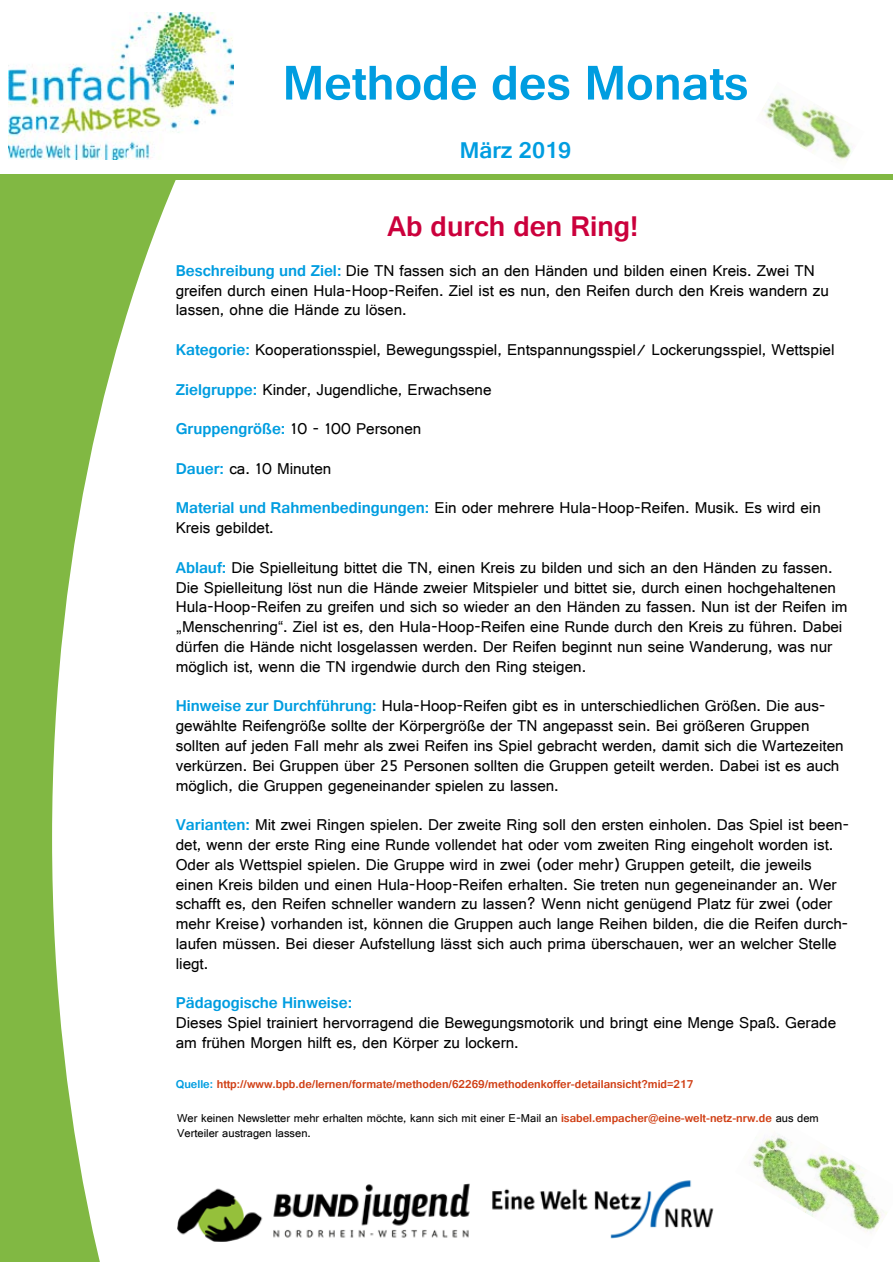
<style>
.page{position:relative;width:893px;height:1263px;background:#fff}
.page>*{position:absolute;margin:0;border:0;box-sizing:border-box;transform-origin:0 0}
.t1{font:700 51px "Gautami";color:#009de0}
.t2{font:700 30px "Gautami";color:#cb003c}
.t3{font:700 24px "Gautami";color:#009de0}
.t4{font:16.5px/19.8px "Gautami";color:#000}
.t5{font:700 16.5px "Gautami";color:#009de0}
.t6{font:12px/14.4px "Gautami";color:#000}
.t7{font:700 12px "Gautami";color:#d03f15}
.s1{font-weight:700;color:#009de0}
.s2{color:#009de0}
.s3{font-weight:700;color:#d03f15}
</style>
<div class="page">
<div style="left:0;top:174px;width:195px;height:1088px;background:#81b843"></div>
<svg style="left:52px;top:12px;width:178px;height:1250px;fill:#fff"></svg>
<img style="left:751px;top:1135px;width:136px;height:97px">
<img style="left:9px;top:13px;width:224px;height:147px">
<img style="left:492px;top:1180px;width:222px;height:59px">
<img style="left:177px;top:1183px;width:293px;height:58px">
<div style="left:175px;top:174px;width:718px;height:6px;background:#81b843"></div>
<img style="left:762px;top:94px;width:91px;height:67px">
<h1 class="t1" style="left:283px;top:52px;width:467px">Methode des Monats</h1>
<h3 class="t3" style="left:460px;top:136px;width:113px">März 2019</h3>
<h2 class="t2" style="left:388px;top:208px;width:252px">Ab durch den Ring!</h2>
<p class="t4" style="left:176px;top:260px;width:655px"><span class="s1">Beschreibung und Ziel:</span> Die TN fassen sich an den Händen und bilden einen Kreis. Zwei TN greifen durch einen Hula-Hoop-Reifen. Ziel ist es nun, den Reifen durch den Kreis wandern zu lassen, ohne die Hände zu lösen.</p>
<p class="t4" style="left:176px;top:339px;width:660px"><span class="s1">Kategorie:</span> Kooperationsspiel, Bewegungsspiel, Entspannungsspiel/ Lockerungsspiel, Wettspiel</p>
<p class="t4" style="left:176px;top:379px;width:317px"><span class="s1">Zielgruppe:</span> Kinder, Jugendliche, Erwachsene</p>
<p class="t4" style="left:176px;top:418px;width:247px"><span class="s1">Gruppengröße:</span> 10 - 100 Personen</p>
<p class="t4" style="left:176px;top:458px;width:157px"><span class="s1">Dauer:</span> ca. 10 Minuten</p>
<p class="t4" style="left:176px;top:498px;width:647px"><span class="s1">Material und Rahmenbedingungen:</span> Ein oder mehrere Hula-Hoop-Reifen. Musik. Es wird ein<br>Kreis gebildet.</p>
<p class="t4" style="left:176px;top:557px;width:673px"><span class="s1">Ablauf:</span> Die Spielleitung bittet die TN, einen Kreis zu bilden und sich an den Händen zu fassen.<br>Die Spielleitung löst nun die Hände zweier Mitspieler und bittet sie, durch einen hochgehaltenen Hula-Hoop-Reifen zu greifen und sich so wieder an den Händen zu fassen. Nun ist der Reifen im „Menschenring“. Ziel ist es, den Hula-Hoop-Reifen eine Runde durch den Kreis zu führen. Dabei dürfen die Hände nicht losgelassen werden. Der Reifen beginnt nun seine Wanderung, was nur möglich ist, wenn die TN irgendwie durch den Ring steigen.</p>
<p class="t4" style="left:176px;top:696px;width:669px"><span class="s1">Hinweise zur Durchführung:</span> Hula-Hoop-Reifen gibt es in unterschiedlichen Größen. Die aus&shy;gewählte Reifengröße sollte der Körpergröße der TN angepasst sein. Bei größeren Gruppen sollten auf jeden Fall mehr als zwei Reifen ins Spiel gebracht werden, damit sich die Wartezeiten verkürzen. Bei Gruppen über 25 Personen sollten die Gruppen geteilt werden. Dabei ist es auch möglich, die Gruppen gegeneinander spielen zu lassen.</p>
<p class="t4" style="left:176px;top:814px;width:675px"><span class="s1">Varianten:</span> Mit zwei Ringen spielen. Der zweite Ring soll den ersten einholen. Das Spiel ist been&shy;det, wenn der erste Ring eine Runde vollendet hat oder vom zweiten Ring eingeholt worden ist.<br>Oder als Wettspiel spielen. Die Gruppe wird in zwei (oder mehr) Gruppen geteilt, die jeweils einen Kreis bilden und einen Hula-Hoop-Reifen erhalten. Sie treten nun gegeneinander an. Wer schafft es, den Reifen schneller wandern zu lassen? Wenn nicht genügend Platz für zwei (oder mehr Kreise) vorhanden ist, können die Gruppen auch lange Reihen bilden, die die Reifen durch&shy;laufen müssen. Bei dieser Aufstellung lässt sich auch prima überschauen, wer an welcher Stelle liegt.</p>
<p class="t5" style="left:176px;top:993px;width:178px">Pädagogische Hinweise:</p>
<p class="t4" style="left:176px;top:1012px;width:662px">Dieses Spiel trainiert hervorragend die Bewegungsmotorik und bringt eine Menge Spaß. Gerade am frühen Morgen hilft es, den Körper zu lockern.</p>
<p class="t7" style="left:176px;top:1076px;width:519px"><span class="s2">Quelle:</span> http://www.bpb.de/lernen/formate/methoden/62269/methodenkoffer-detailansicht?mid=217</p>
<p class="t6" style="left:177px;top:1111px;width:643px">Wer keinen Newsletter mehr erhalten möchte, kann sich mit einer E-Mail an <span class="s3">isabel.empacher@eine-welt-netz-nrw.de</span> aus dem<br>Verteiler austragen lassen.</p>
</div>
